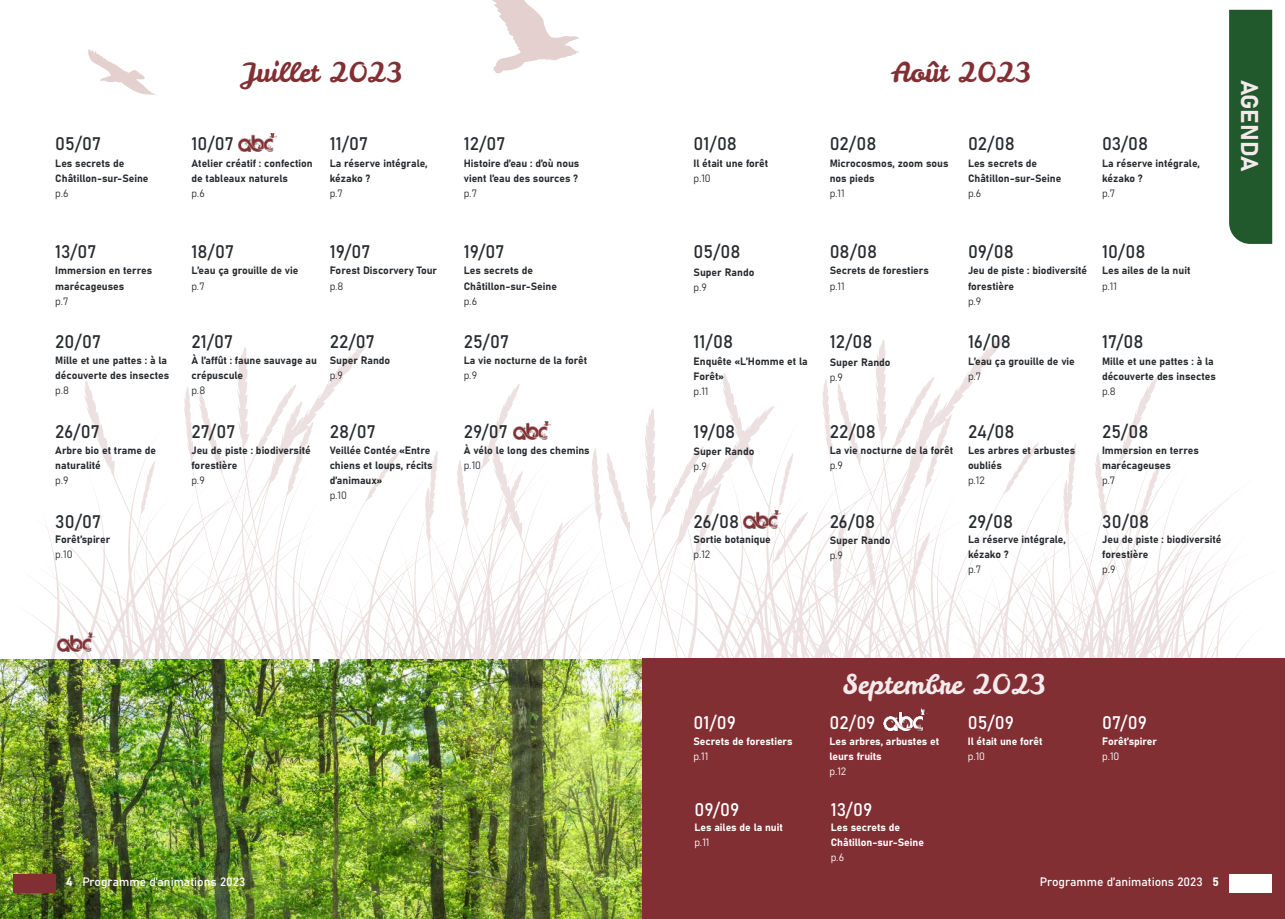
<style>
.page{position:relative;width:1285px;height:919px;background:#fff}
.page>*{position:absolute;margin:0;border:0;box-sizing:border-box;transform-origin:0 0}
.t1{font:27px "Leckerli One";color:#822f34}
.t2{font:27px "Leckerli One";color:#f3eaeb}
.t3{font:24px "Bahnschrift";letter-spacing:-.01em;color:#f3eaeb}
.t4{font:18px "Bahnschrift";color:#292c2f}
.t5{font:18px "Bahnschrift";color:#fff}
.t6{font:12px "Bahnschrift";color:#fff}
.t7{font:10.5px/15px "Bahnschrift";color:#292c2f}
.t8{font:10.5px/15px "Bahnschrift";color:#fff}
</style>
<div class="page">
<svg style="left:1038px;top:443px;width:246px;height:233px"></svg>
<svg style="left:1062px;top:376px;width:98px;height:282px"></svg>
<svg style="left:29px;top:450px;width:396px;height:209px"></svg>
<svg style="left:84px;top:347px;width:316px;height:312px"></svg>
<svg style="left:425px;top:339px;width:613px;height:320px"></svg>
<img style="left:0;top:659px;width:641px;height:259px">
<div style="left:641px;top:658px;width:642px;height:260px;background:#822f34"></div>
<div style="left:13px;top:874px;width:42px;height:18px;background:#822f34"></div>
<div style="left:1229px;top:874px;width:42px;height:18px;background:#fff"></div>
<svg style="left:492px;top:0;width:87px;height:74px"></svg>
<svg style="left:88px;top:49px;width:68px;height:46px"></svg>
<div style="left:1229px;top:10px;width:42px;height:234px;background:#21592c"></div>
<img style="left:238px;top:133px;width:39px;height:19px">
<img style="left:511px;top:421px;width:41px;height:20px">
<img style="left:741px;top:510px;width:40px;height:19px">
<img style="left:55px;top:633px;width:41px;height:19px">
<img style="left:883px;top:708px;width:45px;height:24px">
<h1 class="t1" style="left:244px;top:54px;width:160px">Juillet 2023</h1>
<h1 class="t1" style="left:891px;top:54px;width:141px">Août 2023</h1>
<h3 class="t4" style="left:55px;top:130px;width:47px">05/07</h3>
<h3 class="t4" style="left:191px;top:130px;width:44px">10/07</h3>
<h3 class="t4" style="left:330px;top:130px;width:40px">11/07</h3>
<h3 class="t4" style="left:463px;top:130px;width:43px">12/07</h3>
<p class="t7" style="left:463px;top:155px;width:117px">Histoire d’eau : d’où nous vient l’eau des sources ? p.7</p>
<p class="t7" style="left:55px;top:155px;width:95px">Les secrets de<br>Châtillon-sur-Seine p.6</p>
<p class="t7" style="left:191px;top:155px;width:123px">Atelier créatif : confection de tableaux naturels<br>p.6</p>
<p class="t7" style="left:330px;top:155px;width:99px">La réserve intégrale, kézako ?<br>p.7</p>
<h3 class="t4" style="left:55px;top:238px;width:43px">13/07</h3>
<h3 class="t4" style="left:191px;top:238px;width:44px">18/07</h3>
<h3 class="t4" style="left:330px;top:238px;width:42px">19/07</h3>
<h3 class="t4" style="left:463px;top:238px;width:42px">19/07</h3>
<p class="t7" style="left:55px;top:262px;width:98px">Immersion en terres marécageuses<br>p.7</p>
<p class="t7" style="left:191px;top:262px;width:108px">L’eau ça grouille de vie p.7</p>
<p class="t7" style="left:330px;top:262px;width:109px">Forest Discorvery Tour p.8</p>
<p class="t7" style="left:463px;top:262px;width:95px">Les secrets de<br>Châtillon-sur-Seine p.6</p>
<h3 class="t4" style="left:55px;top:328px;width:47px">20/07</h3>
<h3 class="t4" style="left:191px;top:328px;width:43px">21/07</h3>
<h3 class="t4" style="left:330px;top:328px;width:47px">22/07</h3>
<h3 class="t4" style="left:463px;top:328px;width:47px">25/07</h3>
<p class="t7" style="left:55px;top:351px;width:115px">Mille et une pattes : à la découverte des insectes p.8</p>
<p class="t7" style="left:191px;top:351px;width:127px">À l’affût : faune sauvage au crépuscule<br>p.8</p>
<p class="t7" style="left:330px;top:351px;width:62px">Super Rando p.9</p>
<p class="t7" style="left:463px;top:351px;width:125px">La vie nocturne de la forêt p.9</p>
<h3 class="t4" style="left:55px;top:418px;width:46px">26/07</h3>
<h3 class="t4" style="left:191px;top:418px;width:45px">27/07</h3>
<h3 class="t4" style="left:330px;top:418px;width:47px">28/07</h3>
<h3 class="t4" style="left:463px;top:418px;width:46px">29/07</h3>
<p class="t7" style="left:55px;top:441px;width:102px">Arbre bio et trame de naturalité<br>p.9</p>
<p class="t7" style="left:191px;top:441px;width:121px">Jeu de piste : biodiversité forestière<br>p.9</p>
<p class="t7" style="left:330px;top:441px;width:104px">Veillée Contée «Entre chiens et loups, récits d’animaux»<br>p.10</p>
<p class="t7" style="left:463px;top:441px;width:127px">À vélo le long des chemins p.10</p>
<h3 class="t4" style="left:55px;top:508px;width:47px">30/07</h3>
<p class="t7" style="left:55px;top:531px;width:56px">Forêt’spirer p.10</p>
<h3 class="t4" style="left:693px;top:130px;width:45px">01/08</h3>
<p class="t7" style="left:693px;top:155px;width:76px">Il était une forêt p.10</p>
<h3 class="t4" style="left:693px;top:238px;width:49px">05/08</h3>
<p class="t7" style="left:693px;top:264px;width:62px">Super Rando p.9</p>
<h3 class="t4" style="left:693px;top:328px;width:41px">11/08</h3>
<p class="t7" style="left:693px;top:352px;width:116px">Enquête «L’Homme et la<br>Forêt»<br>p.11</p>
<h3 class="t4" style="left:693px;top:418px;width:43px">19/08</h3>
<p class="t7" style="left:693px;top:443px;width:62px">Super Rando p.9</p>
<h3 class="t4" style="left:693px;top:508px;width:47px">26/08</h3>
<p class="t7" style="left:693px;top:531px;width:79px">Sortie botanique p.12</p>
<h3 class="t4" style="left:829px;top:130px;width:48px">02/08</h3>
<p class="t7" style="left:829px;top:155px;width:120px">Microcosmos, zoom sous nos pieds<br>p.11</p>
<h3 class="t4" style="left:967px;top:130px;width:48px">02/08</h3>
<p class="t7" style="left:967px;top:155px;width:95px">Les secrets de<br>Châtillon-sur-Seine p.6</p>
<h3 class="t4" style="left:1101px;top:130px;width:48px">03/08</h3>
<p class="t7" style="left:1101px;top:155px;width:99px">La réserve intégrale, kézako ?<br>p.7</p>
<h3 class="t4" style="left:829px;top:238px;width:49px">08/08</h3>
<p class="t7" style="left:829px;top:262px;width:101px">Secrets de forestiers p.11</p>
<h3 class="t4" style="left:829px;top:328px;width:44px">12/08</h3>
<p class="t7" style="left:829px;top:354px;width:62px">Super Rando p.9</p>
<h3 class="t4" style="left:967px;top:238px;width:47px">09/08</h3>
<p class="t7" style="left:967px;top:262px;width:121px">Jeu de piste : biodiversité forestière<br>p.9</p>
<h3 class="t4" style="left:967px;top:328px;width:44px">16/08</h3>
<p class="t7" style="left:967px;top:352px;width:108px">L’eau ça grouille de vie p.7</p>
<h3 class="t4" style="left:829px;top:418px;width:48px">22/08</h3>
<p class="t7" style="left:829px;top:441px;width:125px">La vie nocturne de la forêt p.9</p>
<h3 class="t4" style="left:829px;top:508px;width:47px">26/08</h3>
<p class="t7" style="left:829px;top:532px;width:62px">Super Rando p.9</p>
<h3 class="t4" style="left:967px;top:418px;width:48px">24/08</h3>
<p class="t7" style="left:967px;top:441px;width:109px">Les arbres et arbustes oubliés<br>p.12</p>
<h3 class="t4" style="left:967px;top:508px;width:47px">29/08</h3>
<p class="t7" style="left:967px;top:531px;width:99px">La réserve intégrale, kézako ?<br>p.7</p>
<h3 class="t4" style="left:1101px;top:238px;width:45px">10/08</h3>
<p class="t7" style="left:1101px;top:262px;width:90px">Les ailes de la nuit p.11</p>
<h3 class="t4" style="left:1101px;top:328px;width:43px">17/08</h3>
<p class="t7" style="left:1101px;top:352px;width:115px">Mille et une pattes : à la découverte des insectes p.8</p>
<h3 class="t4" style="left:1101px;top:418px;width:48px">25/08</h3>
<p class="t7" style="left:1101px;top:441px;width:98px">Immersion en terres marécageuses<br>p.7</p>
<h3 class="t4" style="left:1102px;top:508px;width:49px">30/08</h3>
<p class="t7" style="left:1102px;top:531px;width:121px">Jeu de piste : biodiversité forestière<br>p.9</p>
<h2 class="t3" style="left:1267px;top:79px;width:93px;rotate:90deg">AGENDA</h2>
<h3 class="t5" style="left:693px;top:709px;width:44px">01/09</h3>
<p class="t8" style="left:693px;top:732px;width:101px">Secrets de forestiers p.11</p>
<h3 class="t5" style="left:694px;top:796px;width:46px">09/09</h3>
<p class="t8" style="left:694px;top:819px;width:90px">Les ailes de la nuit p.11</p>
<h1 class="t2" style="left:842px;top:666px;width:205px">Septembre 2023</h1>
<h3 class="t5" style="left:829px;top:709px;width:47px">02/09</h3>
<p class="t8" style="left:829px;top:732px;width:111px">Les arbres, arbustes et leurs fruits<br>p.12</p>
<h3 class="t5" style="left:830px;top:796px;width:43px">13/09</h3>
<p class="t8" style="left:830px;top:819px;width:95px">Les secrets de<br>Châtillon-sur-Seine p.6</p>
<h3 class="t5" style="left:967px;top:709px;width:48px">05/09</h3>
<p class="t8" style="left:967px;top:732px;width:76px">Il était une forêt p.10</p>
<h3 class="t5" style="left:1101px;top:709px;width:46px">07/09</h3>
<p class="t8" style="left:1101px;top:732px;width:56px">Forêt’spirer p.10</p>
<p class="t6" style="left:66px;top:872px;width:181px">4 Programme d’animations 2023</p>
<p class="t6" style="left:1039px;top:872px;width:181px">Programme d’animations 2023 5</p>
</div>
